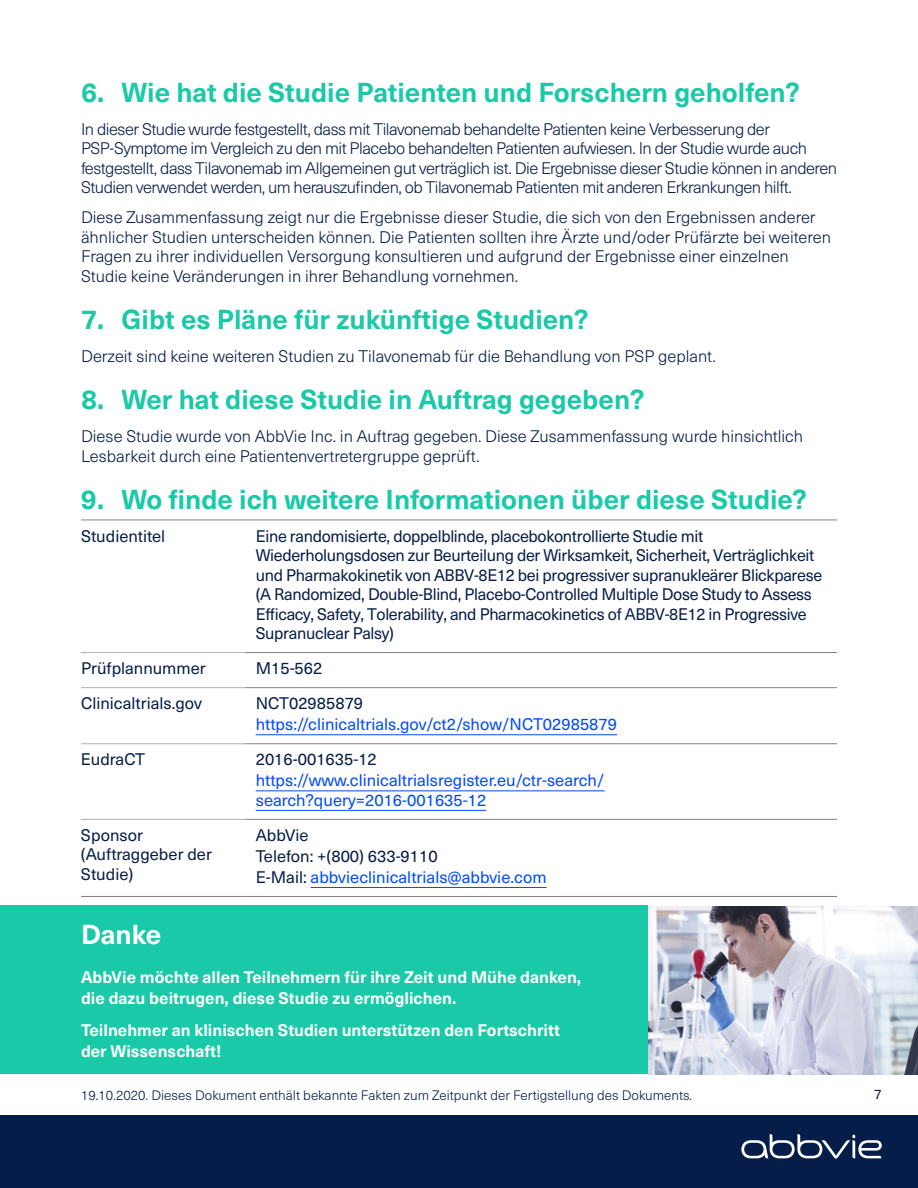
<style>
.page{position:relative;width:918px;height:1188px;background:#fff}
.page>*{position:absolute;margin:0;border:0;box-sizing:border-box;transform-origin:0 0}
.t1{font:700 27px "Neue Haas Unica Pro";color:#1ac9a8}
.t2{font:700 27px "Neue Haas Unica Pro";color:#fff}
.t3{font:300 16.5px/19.5px "Neue Haas Unica Pro";letter-spacing:-.005em;color:#071d49}
.t4{font:16.5px/19.5px "Neue Haas Unica Pro";letter-spacing:-.02em;color:#071d49}
.t5{font:300 16.5px/19.5px "Neue Haas Unica Pro";letter-spacing:-.03em;color:#071d49}
.t6{font:700 16.5px/21px "Neue Haas Unica Pro";color:#fff}
.t7{font:16.5px/19.5px "Neue Haas Unica Pro";color:#071d49}
.t8{font:16.5px/19.5px "Neue Haas Unica Pro";color:#004bff}
.t9{font:300 13.5px "Neue Haas Unica Pro";color:#071d49}
.t10{font:13.5px "Neue Haas Unica Pro";color:#071d49}
.s1{color:#004bff}
</style>
<div class="page">
<img style="left:648px;top:906px;width:270px;height:168px">
<div style="left:0;top:1115px;width:918px;height:73px;background:#071d49"></div>
<div style="left:0;top:906px;width:648px;height:168px;background:#1ac9a8"></div>
<hr style="left:81px;top:520px;width:164px;height:1px;background:#808285">
<hr style="left:245px;top:520px;width:592px;height:1px;background:#808285">
<hr style="left:245px;top:652px;width:592px;height:1px;background:#808285">
<hr style="left:245px;top:687px;width:592px;height:1px;background:#808285">
<hr style="left:245px;top:744px;width:592px;height:1px;background:#808285">
<hr style="left:245px;top:819px;width:592px;height:1px;background:#808285">
<hr style="left:81px;top:896px;width:164px;height:1px;background:#808285">
<hr style="left:245px;top:896px;width:592px;height:1px;background:#808285">
<hr style="left:81px;top:652px;width:164px;height:1px;background:#b0b1b5">
<hr style="left:81px;top:687px;width:164px;height:1px;background:#b0b1b5">
<hr style="left:81px;top:744px;width:164px;height:1px;background:#b0b1b5">
<hr style="left:81px;top:819px;width:164px;height:1px;background:#b0b1b5">
<hr style="left:256px;top:734px;width:361px;height:1px;background:#004bff">
<hr style="left:256px;top:790px;width:349px;height:1px;background:#004bff">
<hr style="left:256px;top:810px;width:230px;height:1px;background:#004bff">
<hr style="left:311px;top:887px;width:236px;height:1px;background:#004bff">
<svg style="left:741px;top:1134px;width:141px;height:25px"></svg>
<h1 class="t1" style="left:81px;top:76px;width:721px">6. Wie hat die Studie Patienten und Forschern geholfen?</h1>
<p class="t5" style="left:81px;top:119px;width:758px">In dieser Studie wurde festgestellt, dass mit Tilavonemab behandelte Patienten keine Verbesserung der PSP-Symptome im Vergleich zu den mit Placebo behandelten Patienten aufwiesen. In der Studie wurde auch festgestellt, dass Tilavonemab im Allgemeinen gut verträglich ist. Die Ergebnisse dieser Studie können in anderen Studien verwendet werden, um herauszufinden, ob Tilavonemab Patienten mit anderen Erkrankungen hilft.</p>
<p class="t3" style="left:81px;top:208px;width:752px">Diese Zusammenfassung zeigt nur die Ergebnisse dieser Studie, die sich von den Ergebnissen anderer ähnlicher Studien unterscheiden können. Die Patienten sollten ihre Ärzte und/oder Prüfärzte bei weiteren Fragen zu ihrer individuellen Versorgung konsultieren und aufgrund der Ergebnisse einer einzelnen Studie keine Veränderungen in ihrer Behandlung vornehmen.</p>
<h1 class="t1" style="left:81px;top:303px;width:509px">7. Gibt es Pläne für zukünftige Studien?</h1>
<p class="t3" style="left:81px;top:347px;width:636px">Derzeit sind keine weiteren Studien zu Tilavonemab für die Behandlung von PSP geplant.</p>
<h1 class="t1" style="left:81px;top:383px;width:565px">8. Wer hat diese Studie in Auftrag gegeben?</h1>
<p class="t3" style="left:81px;top:427px;width:724px">Diese Studie wurde von AbbVie Inc. in Auftrag gegeben. Diese Zusammenfassung wurde hinsichtlich<br>Lesbarkeit durch eine Patientenvertretergruppe geprüft.</p>
<h1 class="t1" style="left:81px;top:483px;width:728px">9. Wo finde ich weitere Informationen über diese Studie?</h1>
<p class="t7" style="left:81px;top:526px;width:86px">Studientitel</p>
<p class="t4" style="left:256px;top:526px;width:568px">Eine randomisierte, doppelblinde, placebokontrollierte Studie mit Wiederholungsdosen zur Beurteilung der Wirksamkeit, Sicherheit, Verträglichkeit und Pharmakokinetik von ABBV-8E12 bei progressiver supranukleärer Blickparese (A Randomized, Double-Blind, Placebo-Controlled Multiple Dose Study to Assess Efficacy, Safety, Tolerability, and Pharmacokinetics of ABBV-8E12 in Progressive Supranuclear Palsy)</p>
<p class="t7" style="left:81px;top:659px;width:126px">Prüfplannummer</p>
<p class="t4" style="left:256px;top:659px;width:68px">M15-562</p>
<p class="t7" style="left:81px;top:694px;width:122px">Clinicaltrials.gov</p>
<p class="t7" style="left:256px;top:694px;width:109px">NCT02985879</p>
<p class="t8" style="left:256px;top:715px;width:363px">https://clinicaltrials.gov/ct2/show/NCT02985879</p>
<p class="t4" style="left:81px;top:750px;width:66px">EudraCT</p>
<p class="t7" style="left:256px;top:750px;width:123px">2016-001635-12</p>
<p class="t8" style="left:256px;top:771px;width:350px">https://www.clinicaltrialsregister.eu/ctr-search/ search?query=2016-001635-12</p>
<p class="t7" style="left:81px;top:826px;width:133px">Sponsor (Auftraggeber der<br>Studie)</p>
<p class="t7" style="left:256px;top:825px;width:292px;line-height:21px">AbbVie<br>Telefon: +(800) 633-9110<br>E-Mail: <span class="s1">abbvieclinicaltrials@abbvie.com</span></p>
<h1 class="t2" style="left:81px;top:918px;width:82px">Danke</h1>
<p class="t6" style="left:81px;top:967px;width:502px">AbbVie möchte allen Teilnehmern für ihre Zeit und Mühe danken, die dazu beitrugen, diese Studie zu ermöglichen.</p>
<p class="t6" style="left:81px;top:1020px;width:480px">Teilnehmer an klinischen Studien unterstützen den Fortschritt der Wissenschaft!</p>
<p class="t9" style="left:81px;top:1087px;width:613px">19.10.2020. Dieses Dokument enthält bekannte Fakten zum Zeitpunkt der Fertigstellung des Dokuments.</p>
<p class="t10" style="left:874px;top:1086px;width:9px">7</p>
</div>
